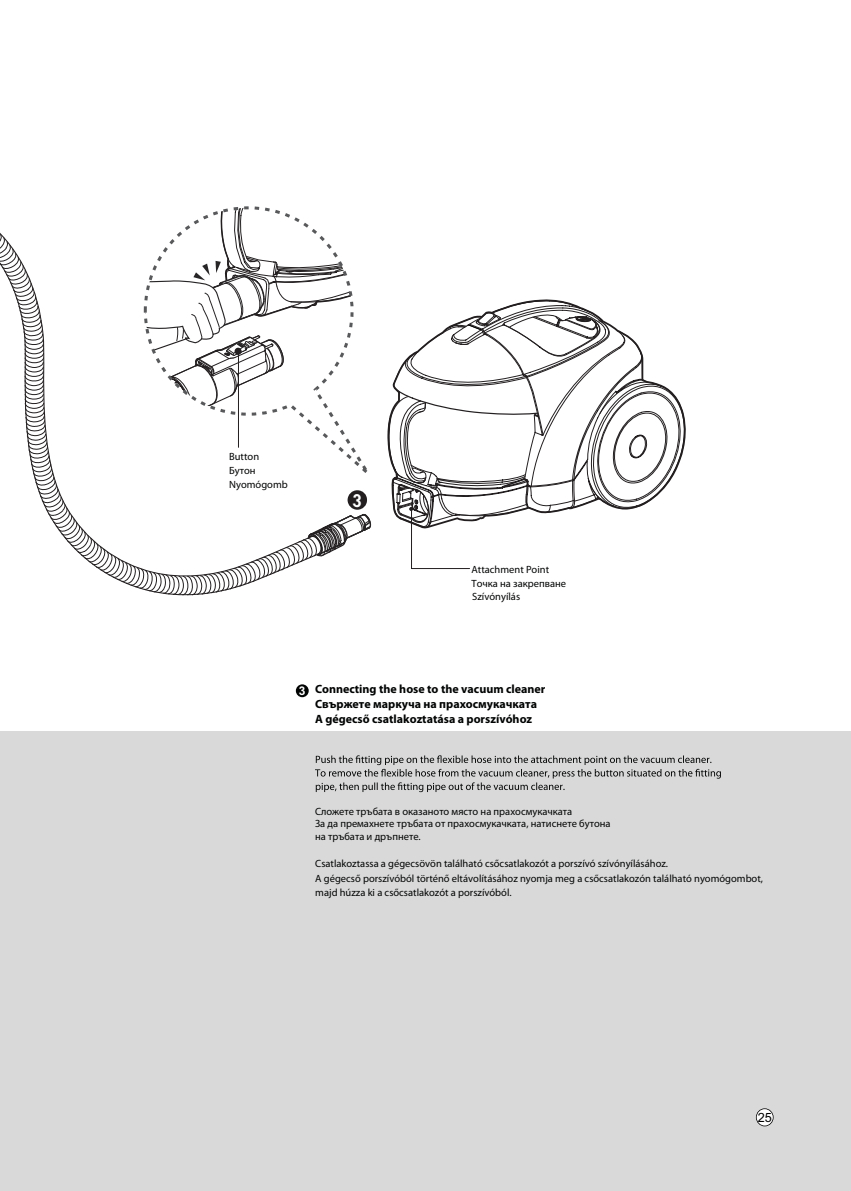
<style>
.page{position:relative;width:851px;height:1191px;background:#fff}
.page>*{position:absolute;margin:0;border:0;box-sizing:border-box;transform-origin:0 0}
.t1{font:italic 700 18px "Arial";color:#fff;scale:.95 1}
.t2{font:12.75px "Arial";color:#000}
.t3{font:700 12px/15px "Myriad Pro";color:#020303}
.t4{font:700 12px "Arial";color:#fff}
.t5{font:10.5px/13.5px "Myriad Pro";color:#020303}
</style>
<div class="page">
<div style="left:1px;top:731px;width:849px;height:460px;background:#d9d9d9"></div>
<svg style="left:0;top:233px;width:372px;height:362px"></svg>
<svg style="left:142px;top:206px;width:229px;height:267px"></svg>
<hr style="left:238px;top:351px;width:1px;height:96px;background:#231f20">
<svg style="left:505px;top:299px;width:181px;height:159px"></svg>
<svg style="left:387px;top:307px;width:294px;height:262px"></svg>
<svg style="left:315px;top:755px;width:405px;height:37px"></svg>
<div style="left:296px;top:684px;width:13px;height:13px;background:#020303;border-radius:50%"></div>
<div style="left:756px;top:1108px;width:17px;height:18px;background:#fff;border-radius:50%"></div>
<div style="left:755px;top:1108px;width:18px;height:18px;border:2px solid #000;border-radius:50%"></div>
<p class="t5" style="left:229px;top:450px;width:32px">Button<br>Бутон</p>
<p class="t5" style="left:229px;top:478px;width:60px">Nyomógomb</p>
<h1 class="t1" style="left:352px;top:490px;width:12px">3</h1>
<p class="t5" style="left:471px;top:563px;width:96px">Attachment Point<br>Точка на закрепване</p>
<p class="t5" style="left:472px;top:590px;width:49px">Szívónyílás</p>
<p class="t4" style="left:299px;top:686px;width:8px">3</p>
<p class="t3" style="left:315px;top:682px;width:232px">Connecting the hose to the vacuum cleaner<br>Свържете маркуча на прахосмукачката</p>
<p class="t3" style="left:315px;top:712px;width:218px">A gégecső csatlakoztatása a porszívóhoz</p>
<p class="t5" style="left:315px;top:805px;width:297px;line-height:12.6px">Сложете тръбата в оказаното място на прахосмукачката<br>За да премахнете тръбата от прахосмукачката, натиснете бутона на тръбата и дръпнете.</p>
<p class="t5" style="left:315px;top:857px;width:449px;line-height:14.2px">Csatlakoztassa a gégecsövön található csőcsatlakozót a porszívó szívónyílásához.<br>A gégecső porszívóból történő eltávolításához nyomja meg a csőcsatlakozón található nyomógombot, majd húzza ki a csőcsatlakozót a porszívóból.</p>
<p class="t2" style="left:757px;top:1112px;width:16px">25</p>
</div>
